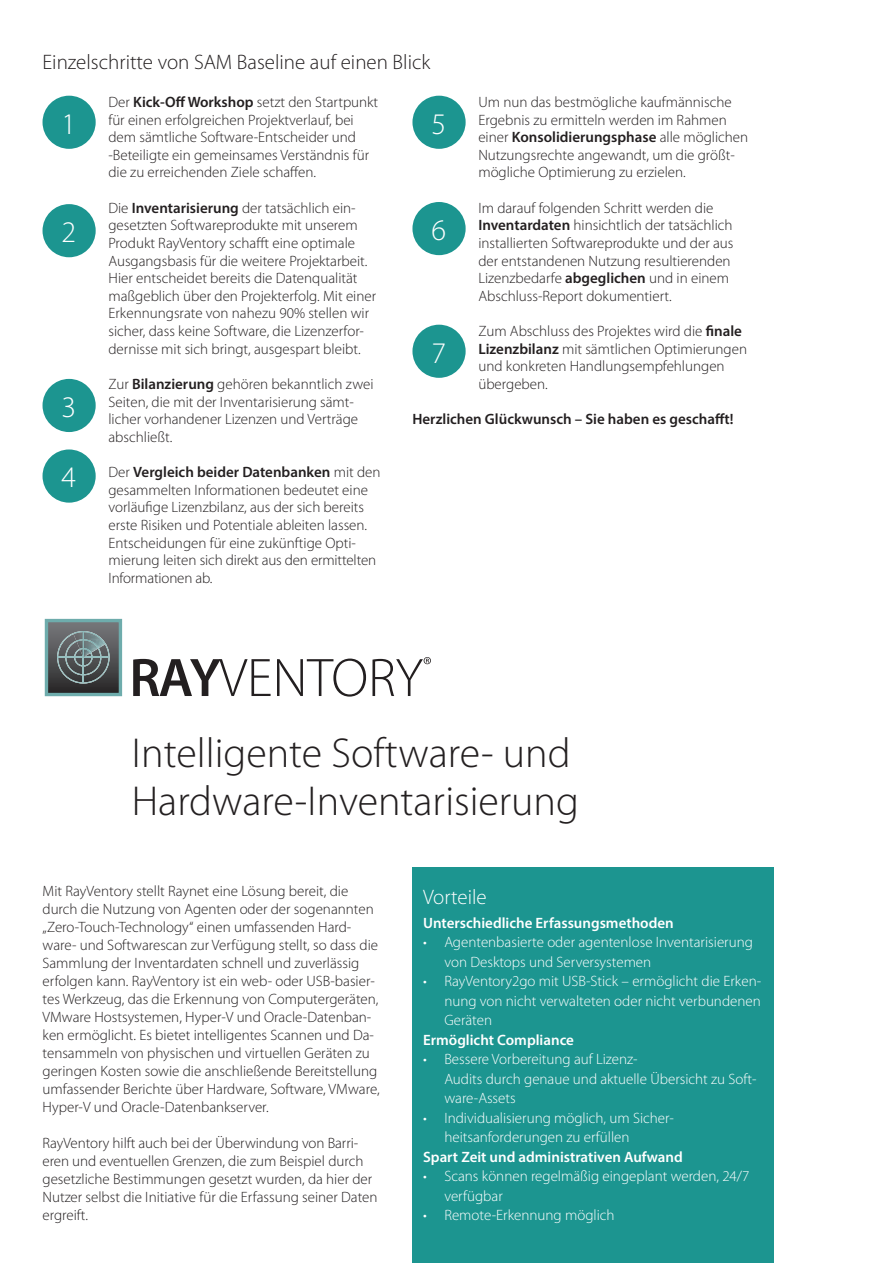
<style>
.page{position:relative;width:893px;height:1263px;background:#fff}
.page>*{position:absolute;margin:0;border:0;box-sizing:border-box;transform-origin:0 0}
.t1{font:300 42px/48px "Myriad Pro";color:#231f20}
.t2{font:300 30px "Myriad Pro";color:#fff}
.t3{font:300 21px "Myriad Pro";color:#231f20}
.t4{font:300 21px "Myriad Pro";color:#fff}
.t5{font:300 15px/17.7px "Myriad Pro";color:#231f20}
.t6{font:300 15px/19.5px "Myriad Pro";color:#fff}
.t7{font:600 15px "Myriad Pro";color:#fff}
.t8{font:600 15px "Myriad Pro";color:#231f20}
.s1{font-weight:600}
</style>
<div class="page">
<div style="left:43px;top:96px;width:53px;height:53px;background:#1c9590;border-radius:50%"></div>
<div style="left:43px;top:204px;width:53px;height:53px;background:#1c9590;border-radius:50%"></div>
<div style="left:43px;top:379px;width:53px;height:53px;background:#1c9590;border-radius:50%"></div>
<div style="left:43px;top:449px;width:53px;height:54px;background:#1c9590;border-radius:50%"></div>
<div style="left:412px;top:96px;width:54px;height:53px;background:#1c9590;border-radius:50%"></div>
<div style="left:412px;top:202px;width:54px;height:53px;background:#1c9590;border-radius:50%"></div>
<div style="left:412px;top:325px;width:54px;height:53px;background:#1c9590;border-radius:50%"></div>
<div style="left:412px;top:867px;width:362px;height:396px;background:#1c9590"></div>
<svg style="left:133px;top:659px;width:138px;height:37px"></svg>
<svg style="left:277px;top:658px;width:89px;height:39px"></svg>
<svg style="left:372px;top:657px;width:59px;height:39px"></svg>
<div style="left:45px;top:619px;width:77px;height:77px;border:3px solid #6eacac"></div>
<svg style="left:46px;top:620px;width:74px;height:74px;background:#5e686a"></svg>
<h3 class="t3" style="left:43px;top:50px;width:389px">Einzelschritte von SAM Baseline auf einen Blick</h3>
<h2 class="t2" style="left:62px;top:107px;width:16px">1</h2>
<h2 class="t2" style="left:62px;top:215px;width:16px">2</h2>
<h2 class="t2" style="left:62px;top:390px;width:16px">3</h2>
<h2 class="t2" style="left:62px;top:461px;width:16px">4</h2>
<p class="t5" style="left:108px;top:93px;width:271px">Der <span class="s1">Kick-Off Workshop</span> setzt den Startpunkt für einen erfolgreichen Projektverlauf, bei dem sämtliche Software-Entscheider und -Beteiligte ein gemeinsames Verständnis für die zu er reichenden Ziele schaffen.</p>
<p class="t5" style="left:108px;top:199px;width:269px">Die <span class="s1">Inventarisierung</span> der tatsächlich ein&shy;gesetzten Softwareprodukte mit unserem Produkt RayVentory schafft eine optimale Ausgangsbasis für die weitere Projektarbeit.<br>Hier entscheidet bereits die Datenqualität maßgeblich über den Projekterfolg. Mit einer Erkennungsrate von nahezu 90% stellen wir sicher, dass keine Software, die Lizenzerfor&shy;dernisse mit sich bringt, ausgespart bleibt.</p>
<p class="t5" style="left:108px;top:375px;width:267px">Zur <span class="s1">Bilanzierung</span> gehören bekanntlich zwei Seiten, die mit der Inventarisierung sämt&shy;licher vorhandener Lizenzen und Verträge abschließt.</p>
<p class="t5" style="left:108px;top:464px;width:274px">Der <span class="s1">Vergleich beider Datenbanken</span> mit den gesammelten Informationen bedeutet eine vorläufige Lizenzbilanz, aus der sich bereits erste Risiken und Potentiale ableiten lassen.<br>Entscheidungen für eine zukünftige Opti&shy;mierung leiten sich direkt aus den ermittelten Informationen ab.</p>
<p class="t5" style="left:478px;top:93px;width:271px">Um nun das bestmögliche kaufmännische Ergebnis zu ermitteln werden im Rahmen einer <span class="s1">Konsolidierungs phase</span> alle möglichen Nutzungs rechte angewandt, um die größt&shy;mögliche Optimierung zu erzielen.</p>
<p class="t5" style="left:478px;top:199px;width:257px">Im darauf folgenden Schritt werden die <span class="s1">Inventar daten</span> hinsichtlich der tatsächlich installierten Softwareprodukte und der aus der entstandenen Nutzung resultierenden Lizenzbedarfe <span class="s1">abgeglichen</span> und in einem Abschluss-Report dokumentiert.</p>
<p class="t5" style="left:478px;top:323px;width:270px">Zum Abschluss des Projektes wird die <span class="s1">finale Lizenzbilanz</span> mit sämtlichen Optimierungen und konkreten Handlungsempfehlungen übergeben.</p>
<p class="t8" style="left:412px;top:410px;width:323px">Herzlichen Glückwunsch – Sie haben es geschafft!</p>
<h2 class="t2" style="left:431px;top:107px;width:16px">5</h2>
<h2 class="t2" style="left:431px;top:213px;width:16px">6</h2>
<h2 class="t2" style="left:431px;top:336px;width:16px">7</h2>
<h1 class="t1" style="left:132px;top:730px;width:449px">Intelligente Software- und<br>Hardware-Inventarisierung</h1>
<p class="t5" style="left:43px;top:883px;width:339px">Mit RayVentory stellt Raynet eine Lösung bereit, die durch die Nutzung von Agenten oder der sogenannten „Zero-Touch-Technology“ einen umfassenden Hard&shy;ware- und Softwarescan zur Verfügung stellt, so dass die Sammlung der Inventardaten schnell und zuverlässig erfolgen kann. RayVentory ist ein web- oder USB-basier&shy;tes Werkzeug, das die Erkennung von Computergeräten, VMware Hostsystemen, Hyper-V und Oracle-Datenban&shy;ken ermöglicht. Es bietet intelligentes Scannen und Da&shy;tensammeln von physischen und virtuellen Geräten zu geringen Kosten sowie die anschließende Bereitstellung umfassender Berichte über Hardware, Software, VMware, Hyper-V und Oracle-Datenbankserver.</p>
<p class="t5" style="left:43px;top:1135px;width:337px">RayVentory hilft auch bei der Überwindung von Barri&shy;eren und eventuellen Grenzen, die zum Beispiel durch gesetzliche Bestimmungen gesetzt wurden, da hier der Nutzer selbst die Initiative für die Erfassung seiner Daten ergreift.</p>
<h3 class="t4" style="left:423px;top:886px;width:65px">Vorteile</h3>
<p class="t7" style="left:423px;top:913px;width:252px">Unterschiedliche Erfassungs methoden</p>
<p class="t6" style="left:444px;top:933px;width:310px;text-indent:-21px">• Agentenbasierte oder agentenlose Inventarisierung von Desktops und Serversystemen</p>
<p class="t6" style="left:444px;top:972px;width:318px;text-align:justify;text-indent:-21px">• RayVentory2go mit USB-Stick – ermöglicht die Erken&shy;nung von nicht verwalteten oder nicht verbundenen Geräten</p>
<p class="t7" style="left:423px;top:1030px;width:152px">Ermöglicht Compliance</p>
<p class="t6" style="left:444px;top:1050px;width:314px;text-indent:-21px">• Bessere Vorbereitung auf Lizenz-<br>Audits durch genaue und aktuelle Übersicht zu Soft&shy;ware-Assets</p>
<p class="t6" style="left:444px;top:1108px;width:231px;text-indent:-21px">• Individualisierung möglich, um Sicher&shy;heitsanforderungen zu erfüllen</p>
<p class="t7" style="left:423px;top:1147px;width:261px">Spart Zeit und administrativen Aufwand</p>
<p class="t6" style="left:444px;top:1167px;width:307px;text-indent:-21px">• Scans können regelmäßig eingeplant werden, 24/7 verfügbar</p>
<p class="t6" style="left:423px;top:1206px;width:193px">• Remote-Erkennung möglich</p>
</div>
